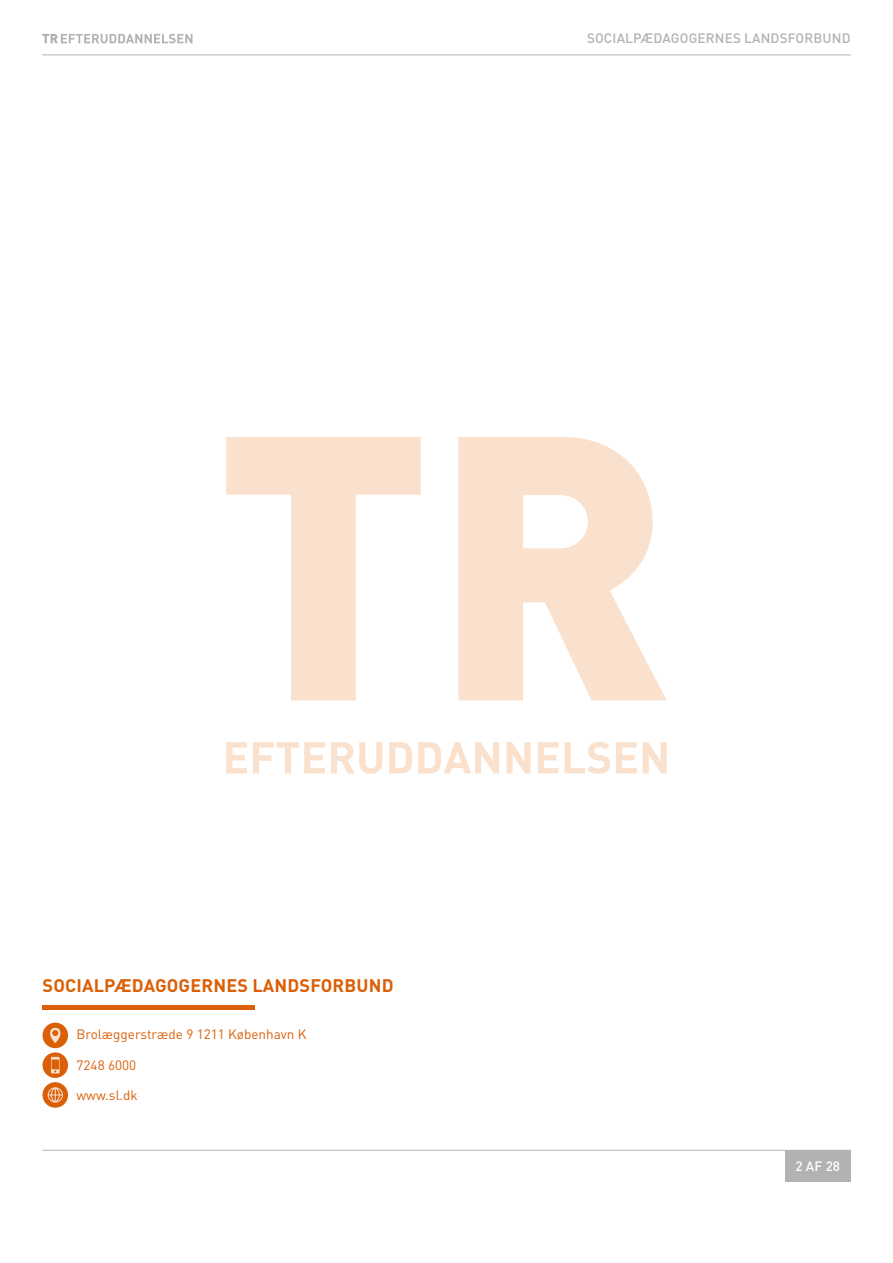
<style>
.page{position:relative;width:893px;height:1263px;background:#fff}
.page>*{position:absolute;margin:0;border:0;box-sizing:border-box;transform-origin:0 0}
.t1{font:700 18px "DINOT";letter-spacing:.01em;color:#da5f06}
.t2{font:13.5px "DINOT";color:#da5f06}
.t3{font:500 13.5px "DINOT";letter-spacing:.01em;color:#b3b2b2}
.t4{font:500 13.5px "DINOT";color:#fff}
</style>
<div class="page">
<hr style="left:42px;top:55px;width:809px;height:1px;background:#b3b2b2">
<hr style="left:42px;top:1150px;width:809px;height:1px;background:#b3b2b2">
<div style="left:785px;top:1151px;width:66px;height:31px;background:#b3b2b2"></div>
<svg style="left:42px;top:34px;width:150px;height:9px"></svg>
<div style="left:43px;top:1082px;width:25px;height:26px;background:#da5f06;border-radius:50%"></div>
<svg style="left:48px;top:1087px;width:15px;height:15px"></svg>
<div style="left:43px;top:1052px;width:25px;height:26px;background:#da5f06;border-radius:50%"></div>
<svg style="left:51px;top:1057px;width:9px;height:16px"></svg>
<div style="left:43px;top:1023px;width:25px;height:25px;background:#da5f06;border-radius:50%"></div>
<svg style="left:50px;top:1028px;width:10px;height:15px"></svg>
<hr style="left:43px;top:1005px;width:212px;height:4px;background:#da5f06">
<svg style="left:226px;top:437px;width:195px;height:263px"></svg>
<svg style="left:458px;top:437px;width:209px;height:263px;fill:#fae1cd"></svg>
<svg style="left:226px;top:742px;width:21px;height:31px"></svg>
<svg style="left:253px;top:742px;width:72px;height:31px"></svg>
<svg style="left:331px;top:742px;width:51px;height:32px"></svg>
<svg style="left:389px;top:742px;width:23px;height:31px"></svg>
<svg style="left:418px;top:742px;width:81px;height:31px"></svg>
<svg style="left:506px;top:742px;width:24px;height:31px"></svg>
<svg style="left:538px;top:742px;width:20px;height:31px"></svg>
<svg style="left:564px;top:742px;width:46px;height:32px"></svg>
<svg style="left:616px;top:742px;width:21px;height:31px"></svg>
<svg style="left:643px;top:742px;width:24px;height:31px"></svg>
<p class="t3" style="left:587px;top:30px;width:265px">SOCIALPÆDAGOGERNES LANDSFORBUND</p>
<h1 class="t1" style="left:43px;top:973px;width:353px">SOCIALPÆDAGOGERNES LANDSFORBUND</h1>
<p class="t2" style="left:77px;top:1025px;width:232px">Brolæggerstræde 9 1211 København K</p>
<p class="t2" style="left:77px;top:1057px;width:61px">7248 6000</p>
<p class="t2" style="left:77px;top:1087px;width:63px">www.sl.dk</p>
<p class="t4" style="left:795px;top:1157px;width:46px">2 AF 28</p>
</div>
